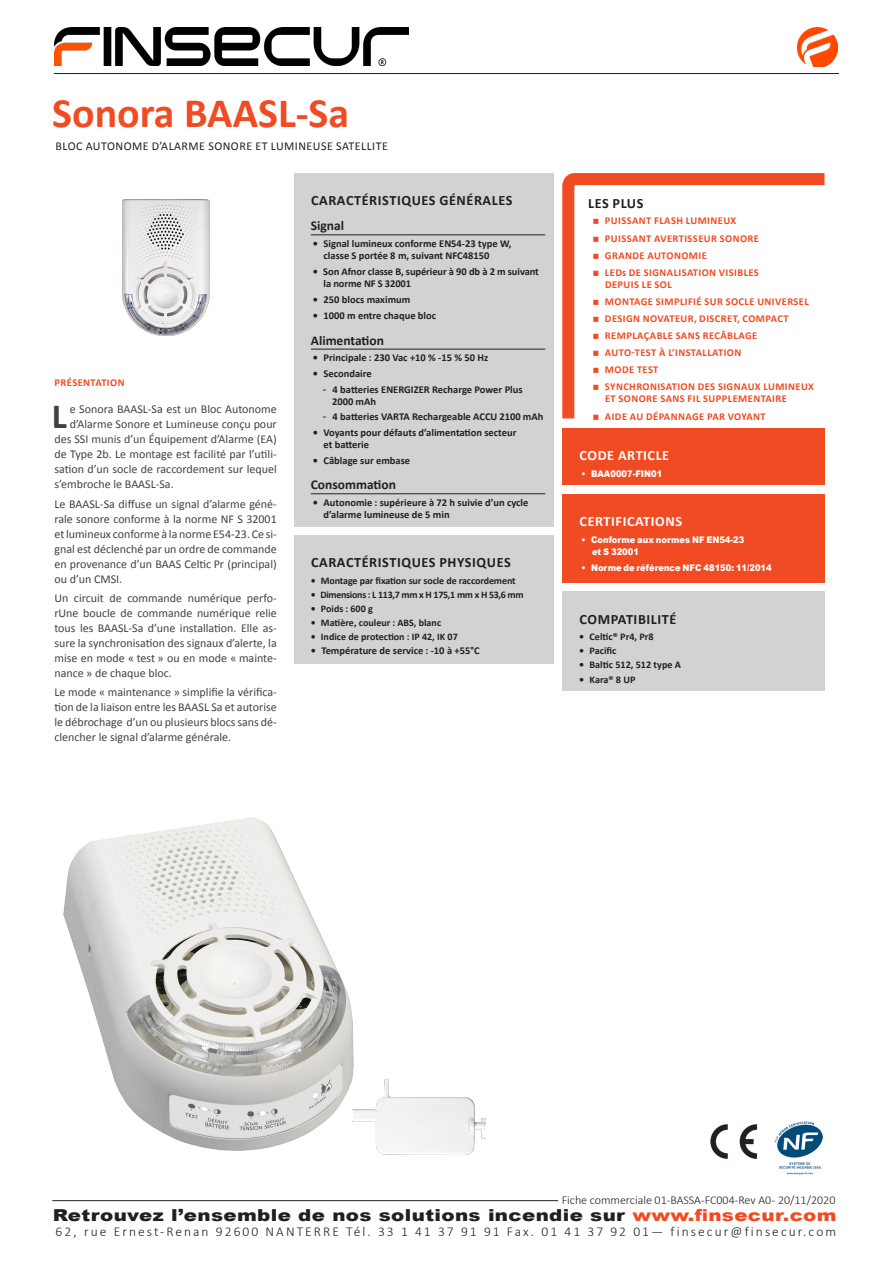
<style>
.page{position:relative;width:893px;height:1263px;background:#fff}
.page>*{position:absolute;margin:0;border:0;box-sizing:border-box;transform-origin:0 0}
._2020_TITRE{font:700 42px "Calibri";color:#f04b22}
._2020_TEXTE_LETTRINE{font:700 35.7px "Calibri";color:#42423d}
.t1{font:900 16.5px "Arial";letter-spacing:.02em;color:#231f20;scale:1.2 1}
._2020_TITRE_TABLEAU{font:700 14.25px "Calibri";letter-spacing:.04em;color:#231f20}
._2020_TITRE_TABLEAU-2{font:700 14.25px "Calibri";letter-spacing:.04em;color:#fff}
._2020_LES_PLUS{font:700 14.25px "Calibri";letter-spacing:.04em;color:#231f20}
.t2{font:300 13.5px "Calibri";letter-spacing:.155em;color:#231f20}
._2020_SOUS-TITRE_TAB{font:700 13.5px "Calibri";color:#231f20}
._2020_TEXTE{font:12px/15px "Calibri";color:#42423d;text-align:justify}
._2020_TEXTE_LETTRINE-2{font:12px "Calibri";color:#42423d}
.t3{font:300 12px "Calibri";color:#231f20}
._2020_SOUS-TITRE{font:12px "Calibri";letter-spacing:.04em;color:#231f20}
.t4{font:700 10.5px/12px "Calibri";color:#231f20}
._2020_PRESENTATION{font:700 10.5px/12px "Calibri";letter-spacing:.04em;color:#f04b22}
.t5{font:700 10.2px "Calibri";color:#231f20}
.t6{font:700 10.05px "Calibri";letter-spacing:-.01em;color:#231f20}
.t7{font:700 10.05px "Calibri";letter-spacing:-.03em;color:#231f20}
.t8{font:900 9.15px/12px "Arial";color:#fff;scale:.91 1}
.s1{font-family:"Museo Sans 500";font-weight:400}
.s2{color:#f04b22}
</style>
<div class="page">
<img style="left:54px;top:27px;width:355px;height:38px">
<hr style="left:52px;top:1200px;width:506px;height:1px;background:#231f20">
<img style="left:797px;top:27px;width:40px;height:40px">
<hr style="left:54px;top:73px;width:785px;height:1px;background:#231f20">
<img style="left:122px;top:199px;width:87px;height:136px">
<img style="left:64px;top:818px;width:290px;height:332px">
<div style="left:294px;top:173px;width:260px;height:353px;background:#d4d2d0"></div>
<hr style="left:311px;top:235px;width:234px;height:1px;background:#231f20">
<hr style="left:311px;top:349px;width:234px;height:1px;background:#231f20">
<hr style="left:311px;top:493px;width:234px;height:1px;background:#231f20">
<div style="left:562px;top:428px;width:262px;height:57px;background:#f04b22"></div>
<div style="left:562px;top:494px;width:262px;height:89px;background:#f04b22"></div>
<svg style="left:562px;top:173px;width:263px;height:257px"></svg>
<img style="left:351px;top:1077px;width:135px;height:78px">
<div style="left:294px;top:535px;width:260px;height:128px;background:#d4d2d0"></div>
<div style="left:562px;top:591px;width:262px;height:100px;background:#d4d2d0"></div>
<img style="left:710px;top:1124px;width:48px;height:35px">
<img style="left:774px;top:1121px;width:49px;height:53px">
<svg style="left:593px;top:219px;width:5px;height:5px"></svg>
<svg style="left:593px;top:236px;width:5px;height:5px"></svg>
<svg style="left:593px;top:253px;width:5px;height:5px"></svg>
<svg style="left:593px;top:270px;width:5px;height:6px"></svg>
<svg style="left:593px;top:300px;width:5px;height:5px"></svg>
<svg style="left:593px;top:317px;width:5px;height:5px"></svg>
<svg style="left:593px;top:334px;width:5px;height:5px"></svg>
<svg style="left:593px;top:351px;width:5px;height:5px"></svg>
<svg style="left:593px;top:368px;width:5px;height:5px"></svg>
<svg style="left:593px;top:385px;width:5px;height:5px"></svg>
<svg style="left:593px;top:414px;width:5px;height:5px"></svg>
<p class="_2020_TITRE" style="left:52px;top:86px;width:298px">Sonora BAASL-Sa</p>
<p class="_2020_SOUS-TITRE" style="left:56px;top:138px;width:334px">BLOC AUTONOME D’ALARME SONORE ET LUMINEUSE SATELLITE</p>
<p class="_2020_PRESENTATION" style="left:55px;top:376px;width:71px">PRÉSENTATION</p>
<p class="_2020_TEXTE_LETTRINE" style="left:52px;top:394px;width:17px">L</p>
<p class="_2020_TEXTE_LETTRINE-2" style="left:70px;top:402px;width:209px">e Sonora BAASL-Sa est un Bloc Autonome</p>
<p class="_2020_TEXTE_LETTRINE-2" style="left:70px;top:417px;width:209px">d’Alarme Sonore et Lumineuse conçu pour</p>
<p class="_2020_TEXTE_LETTRINE-2" style="left:54px;top:432px;width:224px">des SSI munis d’un Équipement d’Alarme (EA)</p>
<p class="_2020_TEXTE_LETTRINE-2" style="left:54px;top:447px;width:224px">de Type 2b. Le montage est facilité par l’utili-</p>
<p class="_2020_TEXTE_LETTRINE-2" style="left:54px;top:462px;width:224px">sation d’un socle de raccordement sur lequel</p>
<p class="_2020_TEXTE_LETTRINE-2" style="left:54px;top:477px;width:121px">s’embroche le BAASL-Sa.</p>
<p class="_2020_TEXTE" style="left:54px;top:496px;width:224px">Le BAASL-Sa diffuse un signal d’alarme géné&shy;rale sonore conforme à la norme NF S 32001 et lumineux conforme à la norme E54-23. Ce si&shy;gnal est déclenché par un ordre de commande en provenance d’un BAAS Celtic Pr (principal) ou d’un CMSI.</p>
<p class="_2020_TEXTE" style="left:54px;top:590px;width:224px">Un circuit de commande numérique perfo&shy;rUne boucle de commande numérique relie tous les BAASL-Sa d’une installation. Elle as&shy;sure la synchronisation des signaux d’alerte, la mise en mode « test » ou en mode « mainte&shy;nance » de chaque bloc.</p>
<p class="_2020_TEXTE" style="left:54px;top:685px;width:224px">Le mode « maintenance » simplifie la vérifica&shy;tion de la liaison entre les BAASL Sa et autorise le débrochage d’un ou plusieurs blocs sans dé&shy;clencher le signal d’alarme générale.</p>
<p class="_2020_TITRE_TABLEAU" style="left:311px;top:191px;width:203px">CARACTÉRISTIQUES GÉNÉRALES</p>
<p class="_2020_SOUS-TITRE_TAB" style="left:311px;top:217px;width:35px">Signal</p>
<p class="t4" style="left:324px;top:237px;width:189px;text-indent:-11px">• Signal lumineux conforme EN54-23 type W, classe S portée 8 m, suivant NFC48150</p>
<p class="t4" style="left:324px;top:265px;width:217px;text-indent:-11px">• Son Afnor classe B, supérieur à 90 db à 2 m suivant la norme NF S 32001</p>
<p class="t4" style="left:313px;top:294px;width:99px">• 250 blocs maximum</p>
<p class="t4" style="left:313px;top:310px;width:125px">• 1000 m entre chaque bloc</p>
<p class="_2020_SOUS-TITRE_TAB" style="left:311px;top:332px;width:75px">Alimentation</p>
<p class="t4" style="left:313px;top:351px;width:177px">• Principale : 230 Vac +10 % -15 % 50 Hz</p>
<p class="t4" style="left:313px;top:368px;width:60px">• Secondaire</p>
<p class="t4" style="left:332px;top:384px;width:192px;text-indent:-10px"><span class="s1">-</span> 4 batteries ENERGIZER Recharge Power Plus<br>2000 mAh</p>
<p class="t4" style="left:322px;top:410px;width:223px"><span class="s1">-</span> 4 batteries VARTA Rechargeable ACCU 2100 mAh</p>
<p class="t4" style="left:324px;top:426px;width:194px;text-indent:-11px">• Voyants pour défauts d’alimentation secteur et batterie</p>
<p class="t4" style="left:313px;top:455px;width:99px">• Câblage sur embase</p>
<p class="_2020_SOUS-TITRE_TAB" style="left:311px;top:476px;width:87px">Consommation</p>
<p class="t4" style="left:324px;top:496px;width:206px;text-indent:-11px">• Autonomie : supérieure à 72 h suivie d’un cycle d’alarme lumineuse de 5 min</p>
<p class="_2020_LES_PLUS" style="left:588px;top:194px;width:57px">LES PLUS</p>
<p class="_2020_PRESENTATION" style="left:605px;top:215px;width:133px">PUISSANT FLASH LUMINEUX</p>
<p class="_2020_PRESENTATION" style="left:605px;top:232px;width:156px">PUISSANT AVERTISSEUR SONORE</p>
<p class="_2020_PRESENTATION" style="left:605px;top:249px;width:103px">GRANDE AUTONOMIE</p>
<p class="_2020_PRESENTATION" style="left:605px;top:266px;width:155px">LEDs DE SIGNALISATION VISIBLES<br>DEPUIS LE SOL</p>
<p class="_2020_PRESENTATION" style="left:605px;top:295px;width:205px">MONTAGE SIMPLIFIÉ SUR SOCLE UNIVERSEL</p>
<p class="_2020_PRESENTATION" style="left:605px;top:312px;width:185px">DESIGN NOVATEUR, DISCRET, COMPACT</p>
<p class="_2020_PRESENTATION" style="left:605px;top:330px;width:154px">REMPLAÇABLE SANS RECÂBLAGE</p>
<p class="_2020_PRESENTATION" style="left:605px;top:347px;width:138px">AUTO-TEST À L’INSTALLATION</p>
<p class="_2020_PRESENTATION" style="left:605px;top:364px;width:55px">MODE TEST</p>
<p class="_2020_PRESENTATION" style="left:605px;top:381px;width:211px">SYNCHRONISATION DES SIGNAUX LUMINEUX<br>ET SONORE SANS FIL SUPPLEMENTAIRE</p>
<p class="_2020_PRESENTATION" style="left:605px;top:410px;width:162px">AIDE AU DÉPANNAGE PAR VOYANT</p>
<p class="_2020_TITRE_TABLEAU-2" style="left:580px;top:446px;width:91px">CODE ARTICLE</p>
<p class="t8" style="left:581px;top:467px;width:90px">• BAA0007-FIN01</p>
<p class="_2020_TITRE_TABLEAU-2" style="left:580px;top:512px;width:104px">CERTIFICATIONS</p>
<p class="t8" style="left:592px;top:533px;width:169px;text-indent:-11px">• Conforme aux normes NF EN54-23 et S 32001</p>
<p class="_2020_TITRE_TABLEAU" style="left:311px;top:554px;width:201px">CARACTÉRISTIQUES PHYSIQUES</p>
<p class="t8" style="left:581px;top:561px;width:211px">• Norme de référence NFC 48150: 11/2014</p>
<p class="t6" style="left:311px;top:574px;width:206px">• Montage par fixation sur socle de raccordement</p>
<p class="t7" style="left:311px;top:588px;width:214px">• Dimensions : L 113,7 mm x H 175,1 mm x H 53,6 mm</p>
<p class="t6" style="left:311px;top:602px;width:63px">• Poids : 600 g</p>
<p class="t6" style="left:311px;top:616px;width:132px">• Matière, couleur : ABS, blanc</p>
<p class="t6" style="left:311px;top:630px;width:148px">• Indice de protection : IP 42, IK 07</p>
<p class="t4" style="left:311px;top:645px;width:170px">• Température de service : -10 à +55°C</p>
<p class="_2020_TITRE_TABLEAU" style="left:580px;top:610px;width:98px">COMPATIBILITÉ</p>
<p class="t5" style="left:579px;top:630px;width:76px">• Celtic® Pr4, Pr8</p>
<p class="t5" style="left:579px;top:644px;width:39px">• Pacific</p>
<p class="t5" style="left:579px;top:658px;width:103px">• Baltic 512, 512 type A</p>
<p class="t5" style="left:579px;top:673px;width:58px">• Kara® 8 UP</p>
<p class="t3" style="left:562px;top:1192px;width:275px">Fiche commerciale 01-BASSA-FC004-Rev A0 - 20/11/2020</p>
<h3 class="t1" style="left:53px;top:1203px;width:655px">Retrouvez l’ensemble de nos solutions incendie sur <span class="s2">www.finsecur.com</span></h3>
<p class="t2" style="left:56px;top:1223px;width:782px">62, rue Ernest-Renan 92600 NANTERRE Tél. 33 1 41 37 91 91 Fax. 01 41 37 92 01— finsecur@finsecur.com</p>
</div>
